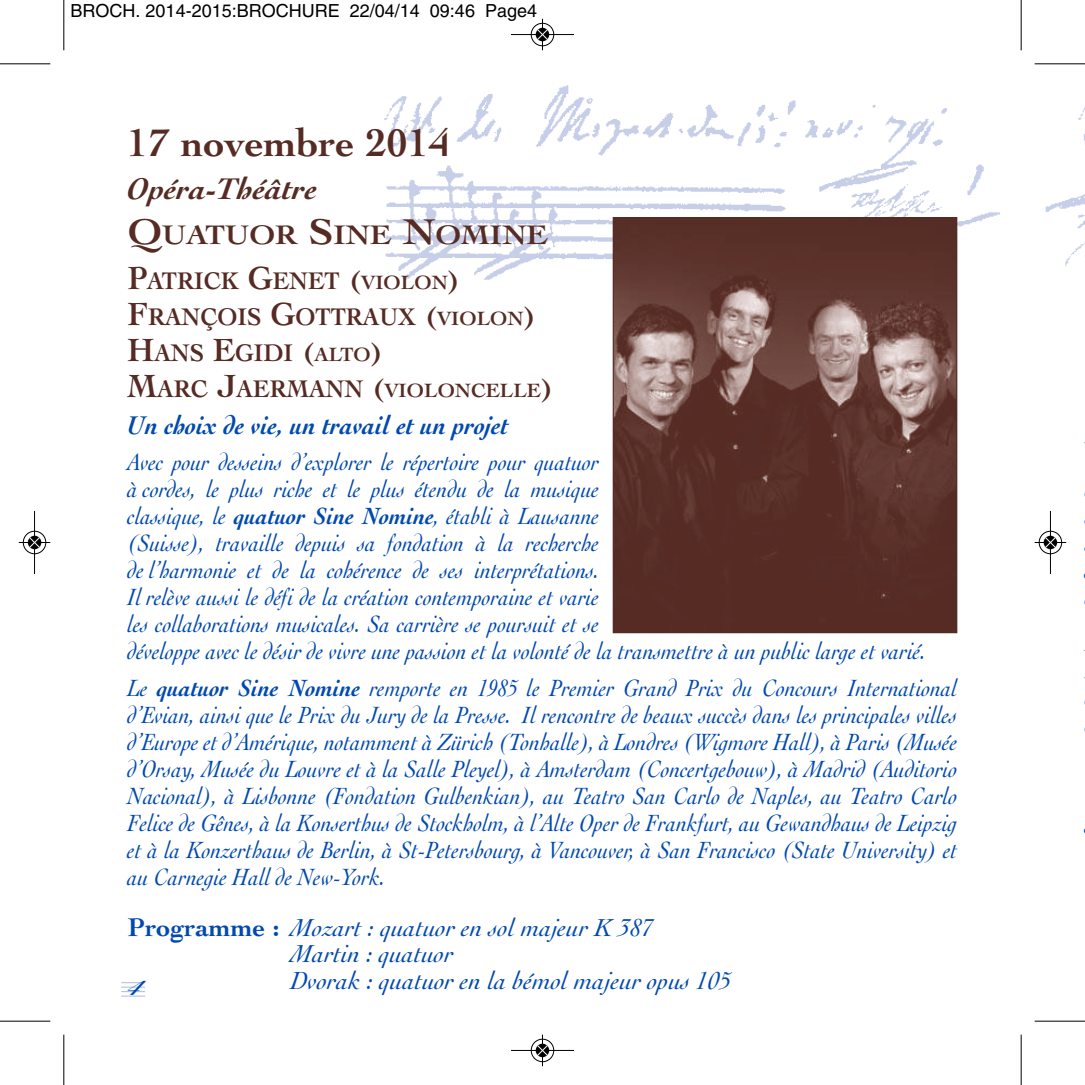
<style>
.page{position:relative;width:1085px;height:1085px;background:#fff}
.page>*{position:absolute;margin:0;border:0;box-sizing:border-box;transform-origin:0 0}
.t1{font:700 40.5px "Cochin";color:#552b24}
.t2{font:italic 700 31.5px "Cochin";color:#552b24}
.t3{font:700 28.35px "Cochin";color:#552b24;scale:1.08 1}
.t4{font:italic 700 27px "Cochin";color:#0049af;scale:.9 1}
.t5{font:italic 25.88px/26.6px "Cochin";color:#0049af}
.t6{font:700 25.2px/36px "Cochin";color:#552b24;scale:.93 1}
.t7{font:italic 24.75px/27px "Cochin";color:#0049af;scale:.9 1}
.t8{font:900 24.75px "Kuenstler Script";color:#0049af}
.t9{font:700 20.25px "Cochin";color:#552b24}
.t10{font:18px "Helvetica";color:#000}
.s1{font-size:37.57px}
.s2{font-size:33.75px}
.s3{font-size:27px}
.s4{font-size:20.25px}
.s5{font-size:25.2px}
.s6{font-weight:700}
.s7{font-weight:700;font-style:normal;font-size:27px}
</style>
<div class="page">
<svg style="left:121px;top:982px;width:24px;height:14px"></svg>
<img style="left:384px;top:85px;width:616px;height:273px">
<img style="left:1045px;top:108px;width:39px;height:158px">
<img style="left:614px;top:219px;width:341px;height:412px">
<div style="left:612px;top:217px;width:345px;height:416px;border:1px solid #552b24"></div>
<hr style="left:63px;top:0;width:1px;height:50px;background:#000">
<hr style="left:0;top:63px;width:50px;height:1px;background:#000">
<hr style="left:1020px;top:0;width:1px;height:50px;background:#000">
<hr style="left:1034px;top:63px;width:50px;height:1px;background:#000">
<hr style="left:63px;top:1034px;width:1px;height:50px;background:#000">
<hr style="left:0;top:1020px;width:50px;height:1px;background:#000">
<hr style="left:1020px;top:1034px;width:1px;height:50px;background:#000">
<hr style="left:1034px;top:1020px;width:50px;height:1px;background:#000">
<div style="left:530px;top:23px;width:24px;height:23px;border:1px solid #fff;border-radius:50%"></div>
<hr style="left:511px;top:34px;width:63px;height:1px;background:#000">
<hr style="left:542px;top:19px;width:1px;height:31px;background:#000">
<div style="left:531px;top:23px;width:23px;height:23px;border:1px solid #000;border-radius:50%"></div>
<svg style="left:535px;top:28px;width:14px;height:13px"></svg>
<svg style="left:536px;top:29px;width:12px;height:11px"></svg>
<div style="left:530px;top:1038px;width:24px;height:24px;border:1px solid #fff;border-radius:50%"></div>
<hr style="left:511px;top:1049px;width:63px;height:1px;background:#000">
<hr style="left:542px;top:1034px;width:1px;height:31px;background:#000">
<div style="left:531px;top:1038px;width:23px;height:23px;border:1px solid #000;border-radius:50%"></div>
<svg style="left:535px;top:1043px;width:14px;height:13px"></svg>
<svg style="left:536px;top:1044px;width:12px;height:11px"></svg>
<div style="left:23px;top:530px;width:23px;height:24px;border:1px solid #fff;border-radius:50%"></div>
<hr style="left:34px;top:511px;width:1px;height:63px;background:#000">
<hr style="left:19px;top:542px;width:31px;height:1px;background:#000">
<div style="left:23px;top:531px;width:23px;height:23px;border:1px solid #000;border-radius:50%"></div>
<svg style="left:28px;top:535px;width:13px;height:14px"></svg>
<svg style="left:29px;top:536px;width:11px;height:12px"></svg>
<div style="left:1038px;top:530px;width:24px;height:24px;border:1px solid #fff;border-radius:50%"></div>
<hr style="left:1049px;top:511px;width:1px;height:63px;background:#000">
<hr style="left:1034px;top:542px;width:31px;height:1px;background:#000">
<div style="left:1038px;top:531px;width:23px;height:23px;border:1px solid #000;border-radius:50%"></div>
<svg style="left:1043px;top:535px;width:13px;height:14px"></svg>
<svg style="left:1044px;top:536px;width:11px;height:12px"></svg>
<p class="t10" style="left:71px;top:4px;width:468px">BROCH. 2014-2015:BROCHURE 22/04/14 09:46 Page4</p>
<h1 class="t1" style="left:128px;top:128px;width:324px">17 novembre 2014</h1>
<p class="t2" style="left:128px;top:177px;width:191px">Opéra-Théâtre</p>
<p class="t3" style="left:128px;top:223px;width:390px"><span class="s1">Q</span>UATUOR <span class="s1">S</span>INE <span class="s1">N</span>OMINE</p>
<p class="t6" style="left:128px;top:265px;width:438px"><span class="s2">P</span>ATRICK <span class="s2">G</span>ENET <span class="s3">(</span><span class="s4">VIOLON</span><span class="s3">)<br></span><span class="s2">F</span>RANÇOIS <span class="s2">G</span>OTTRAUX <span class="s3">(</span><span class="s4">VIOLON</span><span class="s3">)<br></span><span class="s2">H</span>ANS <span class="s2">E</span>GIDI <span class="s3">(</span><span class="s4">ALTO</span><span class="s3">)</span></p>
<p class="t9" style="left:128px;top:382px;width:425px"><span class="s2">M</span><span class="s5">ARC</span> <span class="s2">J</span><span class="s5">AERMANN</span> <span class="s3">(</span>VIOLONCELLE<span class="s3">)</span></p>
<p class="t4" style="left:128px;top:414px;width:425px">Un choix de vie, un travail et un projet</p>
<p class="t7" style="left:128px;top:450px;width:888px">Avec pour desseins d’explorer le répertoire pour quatuor<br>à cordes, le plus riche et le plus étendu de la musique<br>classique, le <span class="s6">quatuor Sine Nomine</span>, établi à Lausanne<br>(Suisse), travaille depuis sa fondation à la recherche<br>de l’harmonie et de la cohérence de ses interprétations.<br>Il relève aussi le défi de la création contemporaine et varie<br>les collaborations musicales. Sa carrière se poursuit et se<br>développe avec le désir de vivre une passion et la volonté de la transmettre à un public large et varié.</p>
<p class="t7" style="left:128px;top:676px;width:923px;text-align:justify">Le <span class="s6">quatuor Sine Nomine</span> remporte en 1985 le Premier Grand Prix du Concours International d’Evian, ainsi que le Prix du Jury de la Presse. Il rencontre de beaux succès dans les principales villes d’Europe et d’Amérique, notamment à Zürich (Tonhalle), à Londres (Wigmore Hall), à Paris (Musée d’Orsay, Musée du Louvre et à la Salle Pleyel), à Amsterdam (Concertgebouw), à Madrid (Auditorio Nacional), à Lisbonne (Fondation Gulbenkian), au Teatro San Carlo de Naples, au Teatro Carlo Felice de Gênes, à la Konserthus de Stockholm, à l’Alte Oper de Frankfurt, au Gewandhaus de Leipzig et à la Konzerthaus de Berlin, à St-Petersbourg, à Vancouver, à San Francisco (State University) et au Carnegie Hall de New-York.</p>
<p class="t5" style="left:290px;top:916px;width:442px;text-indent:-163px"><span class="s7">Programme :</span> Mozart : quatuor en sol majeur K 387<br>Martin : quatuor<br>Dvorak : quatuor en la bémol majeur opus 105</p>
<p class="t8" style="left:127px;top:979px;width:15px">4</p>
</div>
